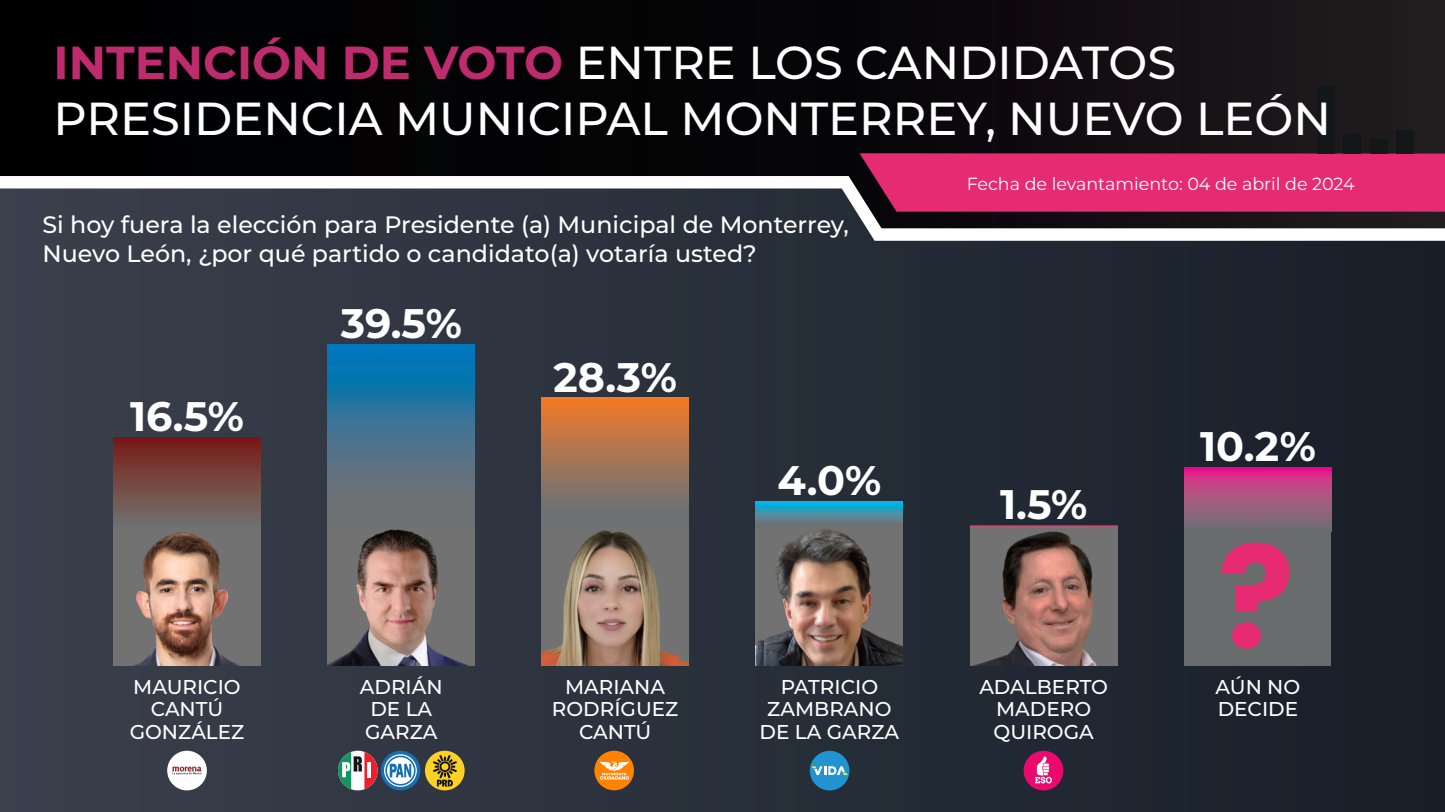
<style>
.page{position:relative;width:1445px;height:812px;background:#fff}
.page>*{position:absolute;margin:0;border:0;box-sizing:border-box;transform-origin:0 0}
.t1{font:700 141.62px "Poppins";color:#e62b72}
.t2{font:500 46.25px/55.5px "Montserrat";color:#fff}
.t3{font:700 41.25px "Montserrat";color:#fff}
.t4{font:500 23.75px/28.5px "Montserrat";color:#fff}
.t5{font:500 20px/22.5px "Montserrat";color:#fff;text-align:center}
.t6{font:17.5px "Montserrat";color:#fff}
.s1{font-weight:700;color:#bf2c6e}
</style>
<div class="page">
<div style="left:0;top:0;width:1445px;height:812px;background:linear-gradient(to right,#3a414d,#171f28)"></div>
<svg style="left:0;top:0;width:1445px;height:176px;background:#090709"></svg>
<div style="left:860px;top:153px;width:585px;height:23px;background:#e62b72"></div>
<svg style="left:0;top:176px;width:1445px;height:65px"></svg>
<img style="left:114px;top:528px;width:147px;height:138px">
<img style="left:328px;top:528px;width:147px;height:138px">
<img style="left:542px;top:528px;width:147px;height:138px">
<img style="left:756px;top:528px;width:147px;height:138px">
<div style="left:114px;top:437px;width:147px;height:91px;background:linear-gradient(to bottom,#791915,#727471)"></div>
<svg style="left:328px;top:345px;width:147px;height:183px;background:#3d7392"></svg>
<div style="left:542px;top:397px;width:147px;height:131px;background:linear-gradient(to bottom,#ee7a29,#5c7080)"></div>
<svg style="left:756px;top:502px;width:147px;height:26px;background:#428fa4"></svg>
<img style="left:970px;top:528px;width:147px;height:138px">
<svg style="left:970px;top:525px;width:147px;height:3px"></svg>
<div style="left:1184px;top:500px;width:147px;height:166px;background:#696c6d"></div>
<svg style="left:1184px;top:467px;width:147px;height:59px;background:#ae4c80"></svg>
<div style="left:1317px;top:86px;width:17px;height:68px;background:#141719"></div>
<div style="left:1343px;top:134px;width:18px;height:20px;background:#141719"></div>
<div style="left:1370px;top:138px;width:17px;height:16px;background:#141719"></div>
<div style="left:1396px;top:130px;width:18px;height:24px;background:#141719"></div>
<div style="left:338px;top:751px;width:40px;height:39px;background:#fff;border-radius:50%"></div>
<div style="left:381px;top:751px;width:39px;height:39px;background:#176db2;border-radius:50%"></div>
<div style="left:167px;top:751px;width:40px;height:39px;background:#fff;border-radius:50%"></div>
<svg style="left:173px;top:766px;width:28px;height:9px"></svg>
<svg style="left:338px;top:752px;width:40px;height:37px"></svg>
<hr style="left:368px;top:762px;width:3px;height:15px;background:#fff">
<svg style="left:384px;top:754px;width:33px;height:33px"></svg>
<svg style="left:385px;top:756px;width:31px;height:30px"></svg>
<div style="left:425px;top:751px;width:40px;height:39px;background:#fed224;border-radius:50%"></div>
<svg style="left:433px;top:755px;width:24px;height:32px"></svg>
<div style="left:594px;top:751px;width:40px;height:39px;background:#ff8200;border-radius:50%"></div>
<svg style="left:599px;top:761px;width:30px;height:19px"></svg>
<div style="left:1024px;top:751px;width:39px;height:39px;background:#ec096d;border-radius:50%"></div>
<div style="left:810px;top:751px;width:39px;height:39px;background:#2293d1;border-radius:50%"></div>
<svg style="left:811px;top:766px;width:37px;height:9px"></svg>
<svg style="left:1035px;top:756px;width:17px;height:27px"></svg>
<h2 class="t2" style="left:54px;top:33px;width:1279px"><span class="s1">INTENCIÓN DE VOTO</span> ENTRE LOS CANDIDATOS<br>PRESIDENCIA MUNICIPAL MONTERREY, NUEVO LEÓN</h2>
<p class="t4" style="left:42px;top:209px;width:808px">Si hoy fuera la elección para Presidente (a) Municipal de Monterrey,<br>Nuevo León, ¿por qué partido o candidato(a) votaría usted?</p>
<h3 class="t3" style="left:130px;top:387px;width:115px">16.5%</h3>
<h3 class="t3" style="left:341px;top:294px;width:123px">39.5%</h3>
<h3 class="t3" style="left:553px;top:347px;width:125px">28.3%</h3>
<h3 class="t3" style="left:778px;top:451px;width:105px">4.0%</h3>
<p class="t5" style="left:130px;top:674px;width:116px">MAURICIO<br>CANTÚ<br>GONZÁLEZ</p>
<p class="t5" style="left:360px;top:674px;width:84px;text-align:left">ADRIÁN<br>DE LA<br>GARZA</p>
<p class="t5" style="left:552px;top:674px;width:128px">MARIANA<br>RODRÍGUEZ<br>CANTÚ</p>
<p class="t5" style="left:760px;top:674px;width:141px">PATRICIO<br>ZAMBRANO<br>DE LA GARZA</p>
<p class="t6" style="left:967px;top:171px;width:389px">Fecha de levantamiento: 04 de abril de 2024</p>
<h3 class="t3" style="left:1000px;top:475px;width:89px">1.5%</h3>
<p class="t5" style="left:979px;top:674px;width:130px">ADALBERTO<br>MADERO<br>QUIROGA</p>
<h3 class="t3" style="left:1200px;top:417px;width:117px">10.2%</h3>
<h1 class="t1" style="left:1218px;top:516px;width:78px">?</h1>
<p class="t5" style="left:1216px;top:674px;width:86px;text-align:left">AÚN NO<br>DECIDE</p>
</div>
